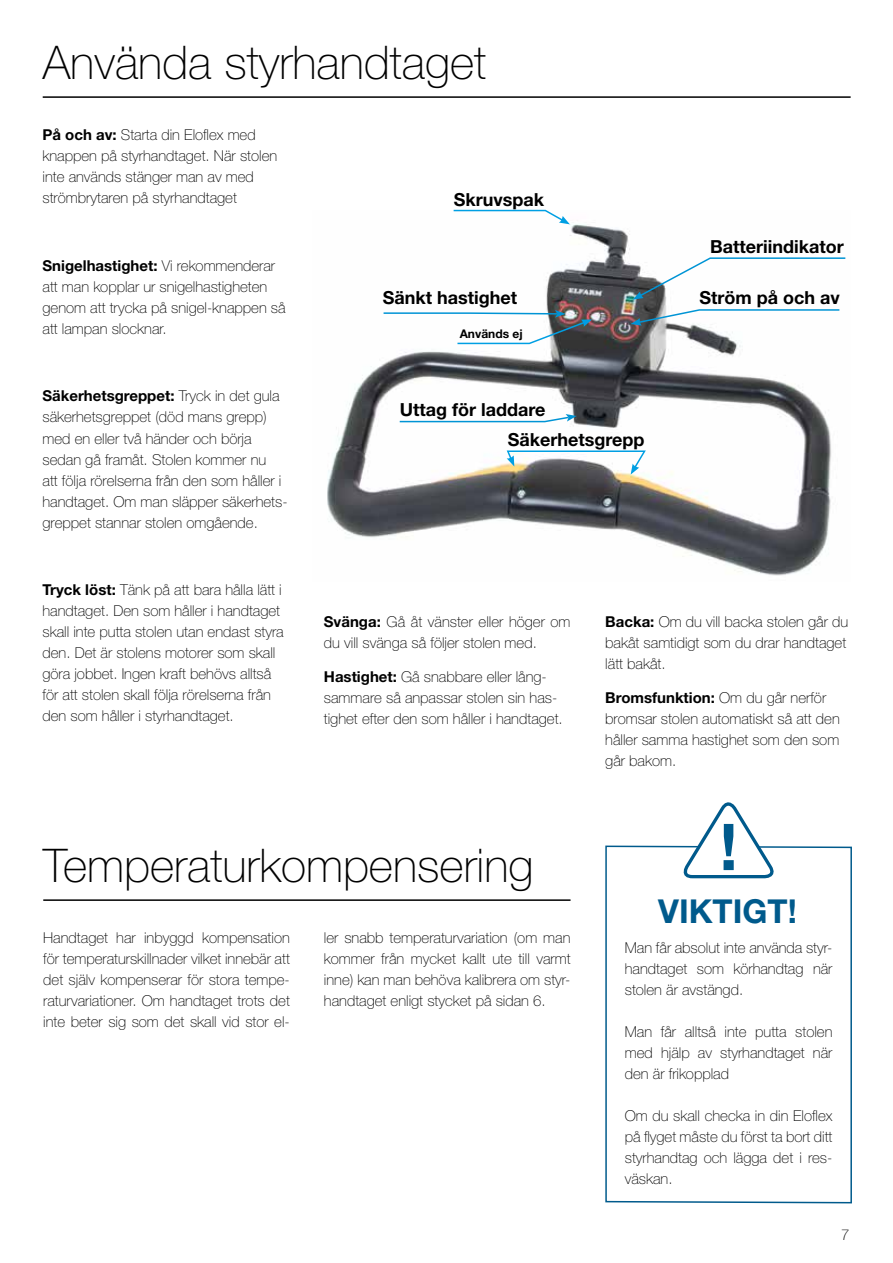
<style>
.page{position:relative;width:893px;height:1263px;background:#fff}
.page>*{position:absolute;margin:0;border:0;box-sizing:border-box;transform-origin:0 0}
.t1{font:100 46.5px "Helvetica Neue";color:#000}
.t2{font:700 33px "Helvetica Neue";color:#005a8c}
.t3{font:700 18px/29.5px "Helvetica Neue";color:#000}
.t4{font:100 15px/21px "Helvetica Neue";color:#000}
.t5{font:700 12px "Helvetica Neue";color:#000}
.s1{font-weight:700}
</style>
<div class="page">
<svg style="left:605px;top:845px;width:247px;height:359px"></svg>
<hr style="left:43px;top:96px;width:808px;height:2px;background:#000">
<hr style="left:43px;top:899px;width:528px;height:2px;background:#000">
<svg style="left:681px;top:802px;width:95px;height:78px"></svg>
<img style="left:327px;top:224px;width:504px;height:352px">
<svg style="left:631px;top:308px;width:209px;height:18px"></svg>
<svg style="left:633px;top:257px;width:213px;height:43px"></svg>
<svg style="left:398px;top:414px;width:179px;height:9px"></svg>
<svg style="left:453px;top:209px;width:117px;height:15px"></svg>
<svg style="left:382px;top:310px;width:210px;height:35px"></svg>
<svg style="left:506px;top:450px;width:141px;height:25px"></svg>
<h1 class="t1" style="left:43px;top:36px;width:445px">Använda styrhandtaget</h1>
<p class="t4" style="left:43px;top:125px;width:236px"><span class="s1">På och av:</span> Starta din Eloflex med knappen på styrhandtaget. När stolen inte används stänger man av med strömbrytaren på styrhandtaget</p>
<p class="t4" style="left:43px;top:255px;width:245px"><span class="s1">Snigelhastighet:</span> Vi rekommenderar att man kopplar ur snigelhastigheten genom att trycka på snigel-knappen så att lampan slocknar.</p>
<p class="t4" style="left:43px;top:386px;width:247px"><span class="s1">Säkerhetsgreppet:</span> Tryck in det gula säkerhetsgreppet (död mans grepp) med en eller två händer och börja sedan gå framåt. Stolen kommer nu<br>att följa rörelserna från den som håller i handtaget. Om man släpper säkerhets&shy;greppet stannar stolen omgående.</p>
<p class="t4" style="left:43px;top:579px;width:243px"><span class="s1">Tryck löst:</span> Tänk på att bara hålla lätt i handtaget. Den som håller i handtaget skall inte putta stolen utan endast styra den. Det är stolens motorer som skall göra jobbet. Ingen kraft behövs alltså för att stolen skall följa rörelserna från den som håller i styrhandtaget.</p>
<p class="t3" style="left:454px;top:184px;width:92px">Skruvspak</p>
<p class="t3" style="left:383px;top:283px;width:136px">Sänkt hastighet</p>
<p class="t5" style="left:460px;top:326px;width:64px">Används ej</p>
<p class="t3" style="left:508px;top:394px;width:138px;text-indent:-108px">Uttag för laddare<br>Säkerhetsgrepp</p>
<p class="t3" style="left:710px;top:231px;width:135px">Batteriindikator</p>
<p class="t3" style="left:699px;top:283px;width:142px">Ström på och av</p>
<p class="t4" style="left:324px;top:611px;width:248px"><span class="s1">Svänga:</span> Gå åt vänster eller höger om du vill svänga så följer stolen med.</p>
<p class="t4" style="left:324px;top:666px;width:240px"><span class="s1">Hastighet:</span> Gå snabbare eller lång&shy;sammare så anpassar stolen sin has&shy;tighet efter den som håller i handtaget.</p>
<p class="t4" style="left:605px;top:611px;width:244px"><span class="s1">Backa:</span> Om du vill backa stolen går du bakåt samtidigt som du drar handtaget lätt bakåt.</p>
<p class="t4" style="left:605px;top:687px;width:236px"><span class="s1">Bromsfunktion:</span> Om du går nerför bromsar stolen automatiskt så att den håller samma hastighet som den som går bakom.</p>
<h1 class="t1" style="left:43px;top:839px;width:492px">Temperaturkompensering</h1>
<p class="t4" style="left:43px;top:928px;width:248px;text-align:justify">Handtaget har inbyggd kompensation för temperaturskillnader vilket innebär att det själv kompenserar för stora tempe&shy;raturvariationer. Om handtaget trots det inte beter sig som det skall vid stor el-</p>
<p class="t4" style="left:324px;top:928px;width:248px;text-align:justify">ler snabb temperaturvariation (om man kommer från mycket kallt ute till varmt inne) kan man behöva kalibrera om styr&shy;handtaget enligt stycket på sidan 6.</p>
<h2 class="t2" style="left:658px;top:891px;width:140px">VIKTIGT!</h2>
<p class="t4" style="left:625px;top:937px;width:209px;text-align:justify">Man får absolut inte använda styr&shy;handtaget som körhandtag när stolen är avstängd.</p>
<p class="t4" style="left:625px;top:1021px;width:209px;text-align:justify">Man får alltså inte putta stolen med hjälp av styrhandtaget när den är frikopplad</p>
<p class="t4" style="left:625px;top:1105px;width:209px;text-align:justify">Om du skall checka in din Eloflex på flyget måste du först ta bort ditt styrhandtag och lägga det i res&shy;väskan.</p>
<p class="t4" style="left:841px;top:1224px;width:10px">7</p>
</div>
